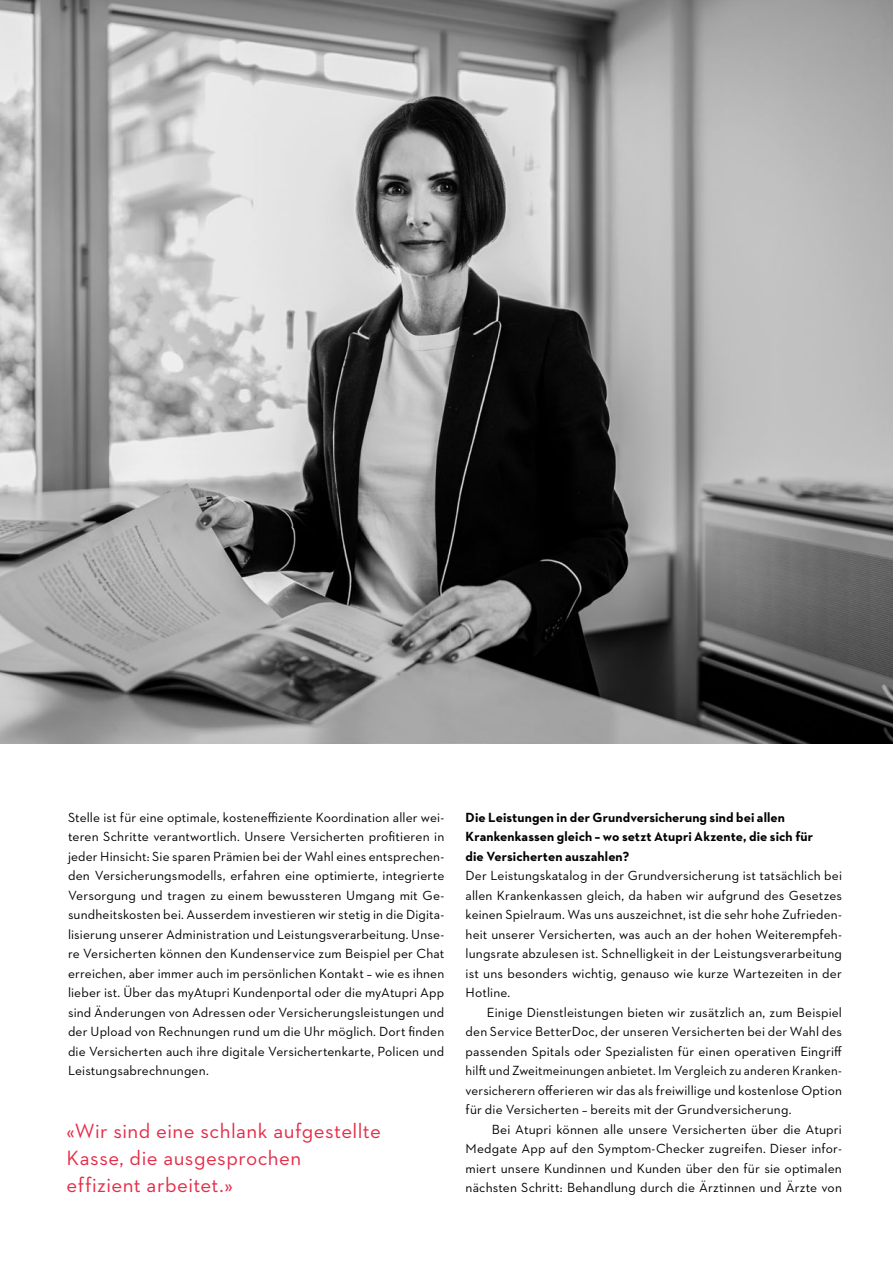
<style>
.page{position:relative;width:893px;height:1263px;background:#fff}
.page>*{position:absolute;margin:0;border:0;box-sizing:border-box;transform-origin:0 0}
.t1{font:21px/27px "Neutraface 2 Text";letter-spacing:.02em;color:#e52c48}
.t2{font:13.5px/19.5px "Neutraface 2 Text";letter-spacing:.01em;color:#000;text-align:justify}
.t3{font:700 13.5px/19.5px "Neutraface 2 Text";letter-spacing:.005em;color:#000}
</style>
<div class="page">
<img style="left:0;top:0;width:893px;height:744px">
<p class="t2" style="left:68px;top:807px;width:378px">Stelle ist für eine optimale, kosteneffiziente Koordination aller wei&shy;teren Schritte verantwortlich. Unsere Versicherten profitieren in jeder Hinsicht: Sie sparen Prämien bei der Wahl eines entsprechen&shy;den Versicherungsmodells, erfahren eine optimierte, integrierte Versorgung und tragen zu einem bewussteren Umgang mit Ge&shy;sundheitskosten bei. Ausserdem investieren wir stetig in die Digita&shy;lisierung unserer Administration und Leistungsverarbeitung. Unse&shy;re Versicherten können den Kundenservice zum Beispiel per Chat erreichen, aber immer auch im persönlichen Kontakt – wie es ihnen lieber ist. Über das myAtupri Kundenportal oder die myAtupri App sind Änderungen von Adressen oder Versicherungsleistungen und der Upload von Rechnungen rund um die Uhr möglich. Dort finden die Versicherten auch ihre digitale Versichertenkarte, Policen und Leistungsabrechnungen.</p>
<p class="t3" style="left:466px;top:807px;width:349px">Die Leistungen in der Grundversicherung sind bei allen<br>Krankenkassen gleich – wo setzt Atupri Akzente, die sich für die Versicherten auszahlen?</p>
<p class="t2" style="left:466px;top:866px;width:378px">Der Leistungskatalog in der Grundversicherung ist tatsächlich bei allen Krankenkassen gleich, da haben wir aufgrund des Gesetzes keinen Spielraum. Was uns auszeichnet, ist die sehr hohe Zufrieden&shy;heit unserer Versicherten, was auch an der hohen Weiterempfeh&shy;lungsrate abzulesen ist. Schnelligkeit in der Leistungsverarbeitung ist uns besonders wichtig, genauso wie kurze Wartezeiten in der Hotline.</p>
<p class="t2" style="left:466px;top:1002px;width:378px;text-indent:21px">Einige Dienstleistungen bieten wir zusätzlich an, zum Beispiel den Service BetterDoc, der unseren Versicherten bei der Wahl des passenden Spitals oder Spezialisten für einen operativen Eingriff hilft und Zweitmeinungen anbietet. Im Vergleich zu anderen Kranken&shy;versicherern offerieren wir das als freiwillige und kostenlose Option für die Versicherten – bereits mit der Grundversicherung.</p>
<p class="t2" style="left:466px;top:1119px;width:378px;text-indent:26px">Bei Atupri können alle unsere Versicherten über die Atupri Medgate App auf den Symptom-Checker zugreifen. Dieser infor&shy;miert unsere Kundinnen und Kunden über den für sie optimalen nächsten Schritt: Behandlung durch die Ärztinnen und Ärzte von</p>
<h1 class="t1" style="left:67px;top:1117px;width:316px">«Wir sind eine schlank aufgestellte<br>Kasse, die ausgesprochen effizient arbeitet.»</h1>
</div>
